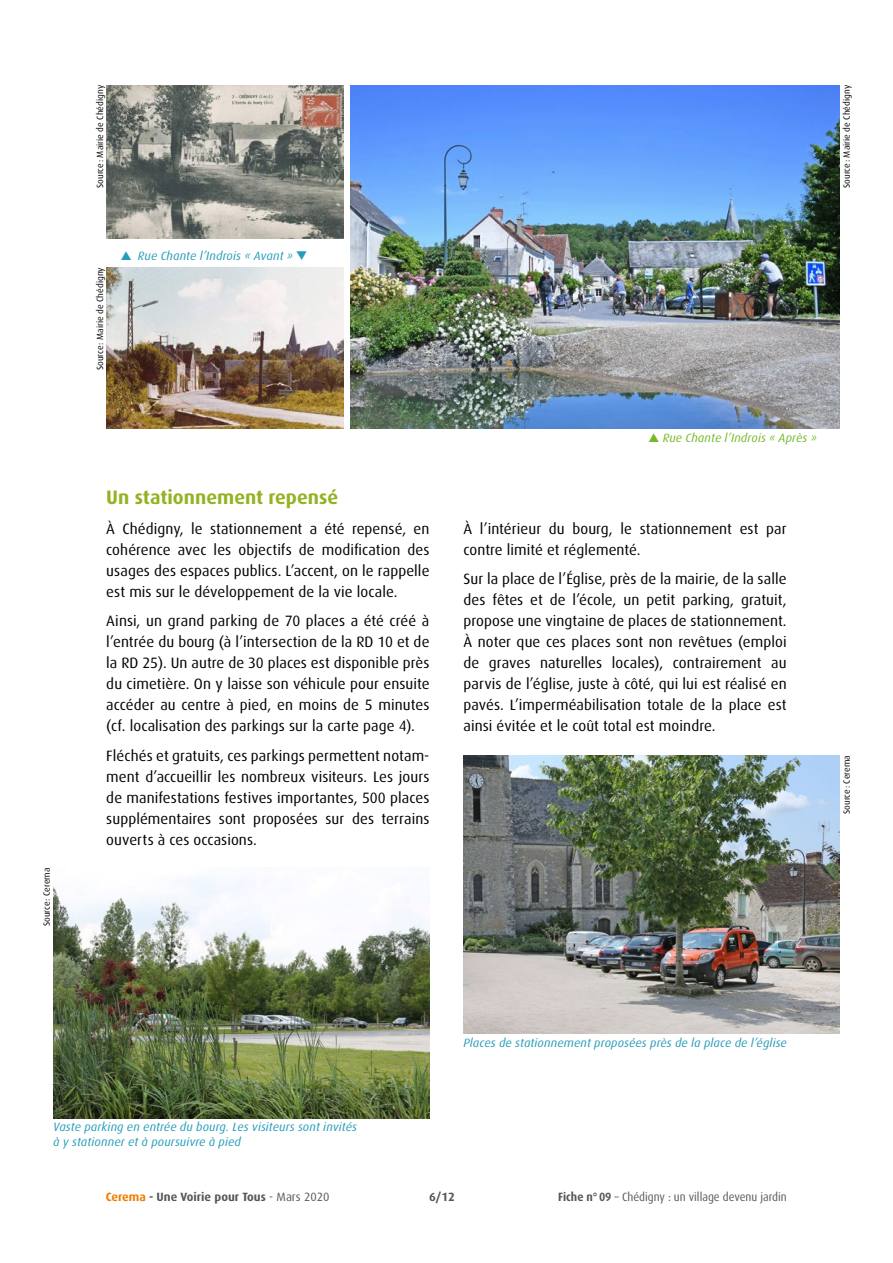
<style>
.page{position:relative;width:893px;height:1263px;background:#fff}
.page>*{position:absolute;margin:0;border:0;box-sizing:border-box;transform-origin:0 0}
.Titre_2{font:700 19.5px "Dax OT";color:#95b222}
.corps_de_texte{font:15px/21px "Dax OT";letter-spacing:.005em;color:#000;text-align:justify}
.légende{font:italic 12px/15px "Dax OT";letter-spacing:.01em;color:#279cba}
.t1{font:12px "Dax OT";color:#575756;scale:.93 1}
.t2{font:700 12px "Dax OT";color:#575756}
.légende-2{font:italic 12px "Dax OT";letter-spacing:.015em;color:#76b82a}
.Source{font:9px "Dax OT";color:#000}
.s1{color:#ef7d00}
.s2{font-weight:400}
.s3{font-weight:700}
</style>
<div class="page">
<img style="left:106px;top:85px;width:238px;height:154px">
<img style="left:350px;top:85px;width:490px;height:343px">
<img style="left:106px;top:267px;width:238px;height:161px">
<img style="left:53px;top:878px;width:376px;height:240px">
<img style="left:463px;top:755px;width:377px;height:279px">
<p class="Source" style="left:42px;top:926px;width:60px;rotate:-90deg">Source: Cerema</p>
<p class="Source" style="left:95px;top:188px;width:104px;rotate:-90deg">Source: Mairie de Chédigny</p>
<p class="Source" style="left:95px;top:370px;width:104px;rotate:-90deg">Source: Mairie de Chédigny</p>
<p class="légende" style="left:121px;top:248px;width:188px">▲ Rue Chante l’Indrois « Avant » ▼</p>
<p class="Titre_2" style="left:106px;top:486px;width:233px">Un stationnement repensé</p>
<p class="corps_de_texte" style="left:106px;top:518px;width:325px">À Chédigny, le stationnement a été repensé, en cohérence avec les objectifs de modification des usages des espaces publics. L’accent, on le rappelle est mis sur le développement de la vie locale.</p>
<p class="corps_de_texte" style="left:106px;top:610px;width:325px">Ainsi, un grand parking de 70 places a été créé à l’entrée du bourg (à l’intersection de la RD 10 et de la RD 25). Un autre de 30 places est disponible près du cimetière. On y laisse son véhicule pour ensuite accéder au centre à pied, en moins de 5 minutes (cf. localisation des parkings sur la carte page 4).</p>
<p class="corps_de_texte" style="left:106px;top:745px;width:325px">Fléchés et gratuits, ces parkings permettent notam&shy;ment d’accueillir les nombreux visiteurs. Les jours de manifestations festives importantes, 500 places supplémentaires sont proposées sur des terrains ouverts à ces occasions.</p>
<p class="Source" style="left:842px;top:188px;width:104px;rotate:-90deg">Source: Mairie de Chédigny</p>
<p class="légende-2" style="left:648px;top:431px;width:170px">▲ Rue Chante l’Indrois « Après »</p>
<p class="corps_de_texte" style="left:463px;top:518px;width:325px">À l’intérieur du bourg, le stationnement est par contre limité et réglementé.</p>
<p class="corps_de_texte" style="left:463px;top:568px;width:325px">Sur la place de l’Église, près de la mairie, de la salle des fêtes et de l’école, un petit parking, gratuit, propose une vingtaine de places de stationnement.<br>À noter que ces places sont non revêtues (emploi de graves naturelles locales), contrairement au parvis de l’église, juste à côté, qui lui est réalisé en pavés. L’imperméabilisation totale de la place est ainsi évitée et le coût total est moindre.</p>
<p class="Source" style="left:842px;top:814px;width:60px;rotate:-90deg">Source: Cerema</p>
<p class="légende" style="left:53px;top:1119px;width:305px">Vaste parking en entrée du bourg. Les visiteurs sont invités à y stationner et à poursuivre à pied</p>
<p class="légende" style="left:463px;top:1036px;width:325px">Places de stationnement proposées près de la place de l’église</p>
<p class="t2" style="left:106px;top:1190px;width:225px"><span class="s1">Cerema</span> - Une Voirie pour Tous <span class="s2">- Mars 2020</span></p>
<p class="t2" style="left:429px;top:1190px;width:27px">6/12</p>
<p class="t1" style="left:558px;top:1190px;width:247px"><span class="s3">Fiche n°09</span> – Chédigny : un village devenu jardin</p>
</div>
